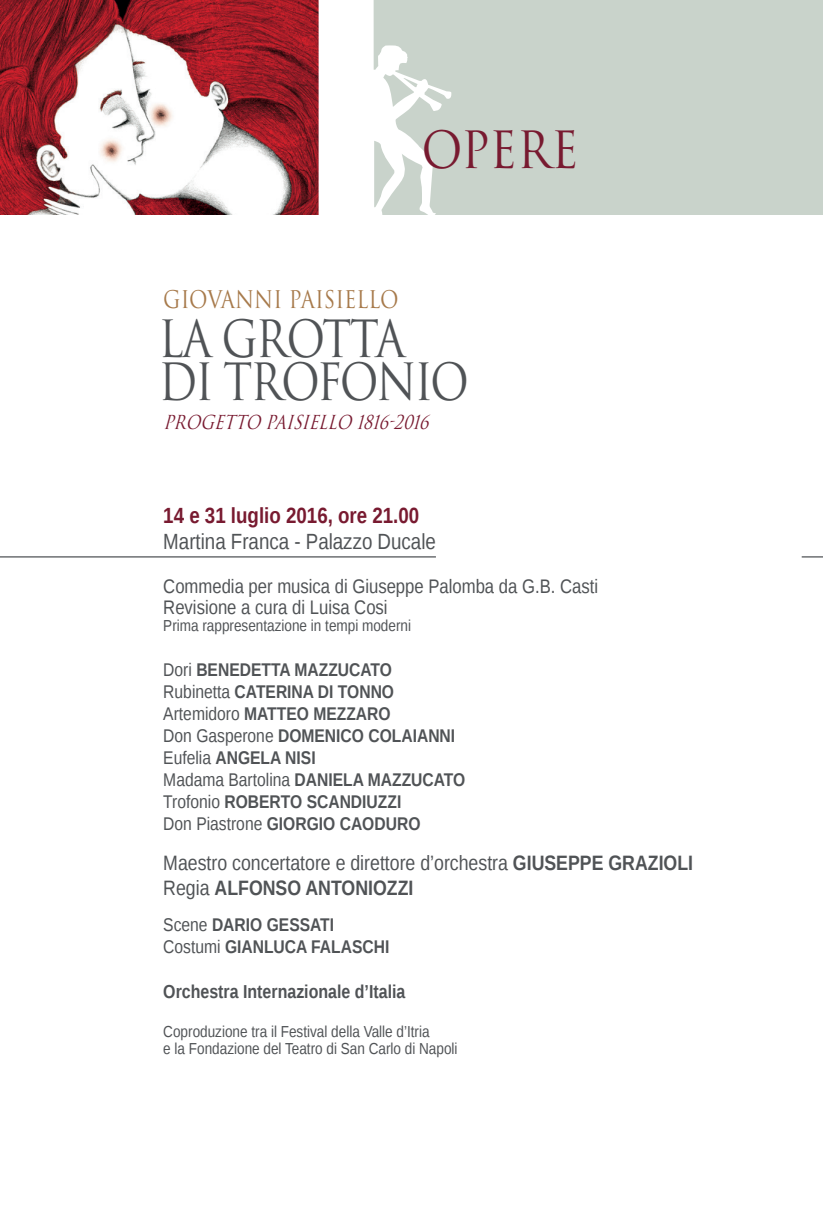
<style>
.page{position:relative;width:823px;height:1212px;background:#fff}
.page>*{position:absolute;margin:0;border:0;box-sizing:border-box;transform-origin:0 0}
.t1{font:50px/42.5px "Trajan";letter-spacing:-.05em;color:#505356;scale:.85 1}
.t2{font:50px "Trajan";letter-spacing:-.005em;color:#781a30;scale:.9 1}
.t3{font:23.75px "Trajan";color:#a77a4b;scale:.85 1}
.t4{font:22px "Liberation Sans";color:#505356;scale:.85 1}
.t5{font:700 22px "Liberation Sans";color:#781a30;scale:.85 1}
.t6{font:20.75px/25px "Liberation Sans";color:#505356;scale:.85 1}
.t7{font:19.5px/21.2px "Liberation Sans";color:#505356;scale:.85 1}
.t8{font:700 18.75px "Liberation Sans";color:#505356;scale:.85 1}
.t9{font:italic 18.75px "Trajan Pro 3";color:#781a30;scale:.85 1}
.t10{font:700 18.25px/22px "Liberation Sans";color:#505356;scale:.85 1}
.t11{font:16px/17.2px "Liberation Sans";color:#505356;scale:.85 1}
.s1{font-weight:400}
.s2{font-weight:700}
</style>
<div class="page">
<div style="left:0;top:0;width:822px;height:214px;background:#c9d3cb"></div>
<hr style="left:0;top:556px;width:435px;height:1px;background:#505356">
<svg style="left:801px;top:556px;width:21px;height:1px"></svg>
<img style="left:0;top:0;width:318px;height:214px">
<svg style="left:318px;top:0;width:134px;height:215px"></svg>
<h1 class="t2" style="left:421px;top:120px;width:176px">OPERE</h1>
<h2 class="t3" style="left:163px;top:285px;width:278px">GIOVANNI PAISIELLO</h2>
<h1 class="t1" style="left:158px;top:318px;width:366px">LA GROTTA<br>DI TROFONIO</h1>
<p class="t9" style="left:163px;top:409px;width:322px">PROGETTO PAISIELLO 1816-2016</p>
<p class="t5" style="left:163px;top:500px;width:302px">14 e 31 luglio 2016, ore 21.00</p>
<p class="t4" style="left:163px;top:529px;width:322px">Martina Franca - Palazzo Ducale</p>
<p class="t7" style="left:163px;top:576px;width:512px">Commedia per musica di Giuseppe Palomba da G.B. Casti<br>Revisione a cura di Luisa Cosi</p>
<p class="t11" style="left:163px;top:618px;width:293px">Prima rappresentazione in tempi moderni</p>
<p class="t10" style="left:163px;top:658px;width:356px"><span class="s1">Dori</span> BENEDETTA MAZZUCATO<br><span class="s1">Rubinetta</span> CATERINA DI TONNO<br><span class="s1">Artemidoro</span> MATTEO MEZZARO<br><span class="s1">Don Gasperone</span> DOMENICO COLAIANNI<br><span class="s1">Eufelia</span> ANGELA NISI<br><span class="s1">Madama Bartolina</span> DANIELA MAZZUCATO<br><span class="s1">Trofonio</span> ROBERTO SCANDIUZZI<br><span class="s1">Don Piastrone</span> GIORGIO CAODURO</p>
<p class="t6" style="left:163px;top:851px;width:624px">Maestro concertatore e direttore d’orchestra <span class="s2">GIUSEPPE GRAZIOLI<br></span>Regia <span class="s2">ALFONSO ANTONIOZZI</span></p>
<p class="t10" style="left:163px;top:914px;width:267px"><span class="s1">Scene</span> DARIO GESSATI<br><span class="s1">Costumi</span> GIANLUCA FALASCHI</p>
<p class="t8" style="left:163px;top:978px;width:286px">Orchestra Internazionale d’Italia</p>
<p class="t11" style="left:163px;top:1024px;width:347px">Coproduzione tra il Festival della Valle d’Itria<br>e la Fondazione del Teatro di San Carlo di Napoli</p>
</div>
